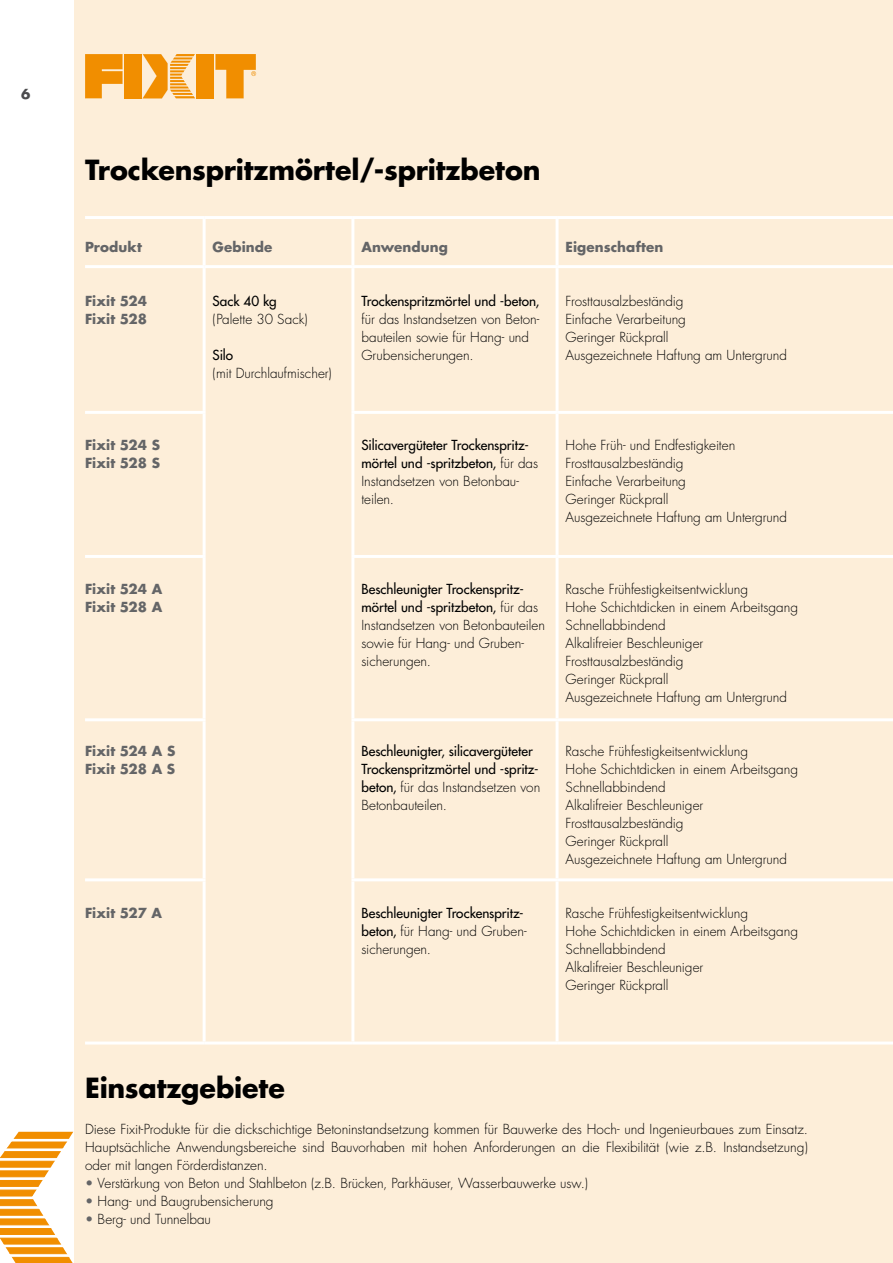
<style>
.page{position:relative;width:893px;height:1263px;background:#fff}
.page>*{position:absolute;margin:0;border:0;box-sizing:border-box;transform-origin:0 0}
.t1{font:700 27px "Futura";letter-spacing:-.005em;color:#000}
.t2{font:300 13.5px/18px "Futura";letter-spacing:-.005em;color:#000}
.t3{font:13.5px/18px "Futura";color:#000}
.t4{font:700 13.5px/18px "Futura";letter-spacing:.005em;color:#646567}
.t5{font:700 13.5px "Futura";color:#4b4b4d}
.s1{font-weight:300}
.s2{font-weight:400}
.s3{color:#646567}
</style>
<div class="page">
<svg style="left:0;top:1132px;width:73px;height:131px"></svg>
<div style="left:74px;top:0;width:819px;height:1263px;background:#fdeed9"></div>
<svg style="left:85px;top:54px;width:171px;height:45px"></svg>
<hr style="left:85px;top:216px;width:119px;height:3px;background:#fff">
<hr style="left:204px;top:216px;width:149px;height:3px;background:#fff">
<hr style="left:203px;top:219px;width:3px;height:46px;background:#fff">
<hr style="left:353px;top:216px;width:204px;height:3px;background:#fff">
<hr style="left:351px;top:219px;width:3px;height:46px;background:#fff">
<hr style="left:557px;top:216px;width:336px;height:3px;background:#fff">
<hr style="left:556px;top:219px;width:3px;height:46px;background:#fff">
<hr style="left:85px;top:265px;width:119px;height:3px;background:#fff">
<hr style="left:204px;top:265px;width:149px;height:3px;background:#fff">
<hr style="left:203px;top:268px;width:3px;height:143px;background:#fff">
<hr style="left:353px;top:265px;width:204px;height:3px;background:#fff">
<hr style="left:351px;top:268px;width:3px;height:143px;background:#fff">
<hr style="left:557px;top:265px;width:336px;height:3px;background:#fff">
<hr style="left:556px;top:268px;width:3px;height:143px;background:#fff">
<hr style="left:85px;top:411px;width:121px;height:3px;background:#fff">
<hr style="left:203px;top:414px;width:3px;height:141px;background:#fff">
<hr style="left:351px;top:411px;width:206px;height:3px;background:#fff">
<hr style="left:351px;top:414px;width:3px;height:141px;background:#fff">
<hr style="left:557px;top:411px;width:336px;height:3px;background:#fff">
<hr style="left:556px;top:414px;width:3px;height:141px;background:#fff">
<hr style="left:85px;top:555px;width:121px;height:3px;background:#fff">
<hr style="left:203px;top:558px;width:3px;height:160px;background:#fff">
<hr style="left:351px;top:555px;width:206px;height:3px;background:#fff">
<hr style="left:351px;top:558px;width:3px;height:160px;background:#fff">
<hr style="left:557px;top:555px;width:336px;height:3px;background:#fff">
<hr style="left:556px;top:558px;width:3px;height:160px;background:#fff">
<hr style="left:85px;top:718px;width:121px;height:3px;background:#fff">
<hr style="left:203px;top:721px;width:3px;height:157px;background:#fff">
<hr style="left:351px;top:718px;width:206px;height:3px;background:#fff">
<hr style="left:351px;top:721px;width:3px;height:157px;background:#fff">
<hr style="left:557px;top:718px;width:336px;height:3px;background:#fff">
<hr style="left:556px;top:721px;width:3px;height:157px;background:#fff">
<hr style="left:85px;top:878px;width:121px;height:3px;background:#fff">
<hr style="left:203px;top:881px;width:3px;height:160px;background:#fff">
<hr style="left:351px;top:878px;width:206px;height:3px;background:#fff">
<hr style="left:351px;top:881px;width:3px;height:160px;background:#fff">
<hr style="left:557px;top:878px;width:336px;height:3px;background:#fff">
<hr style="left:556px;top:881px;width:3px;height:160px;background:#fff">
<hr style="left:85px;top:1041px;width:119px;height:3px;background:#fff">
<hr style="left:204px;top:1041px;width:149px;height:3px;background:#fff">
<hr style="left:353px;top:1041px;width:204px;height:3px;background:#fff">
<hr style="left:557px;top:1041px;width:336px;height:3px;background:#fff">
<p class="t5" style="left:21px;top:85px;width:11px">6</p>
<h1 class="t1" style="left:85px;top:152px;width:457px">Trockenspritzmörtel/-spritzbeton</h1>
<p class="t4" style="left:85px;top:238px;width:58px">Produkt</p>
<p class="t4" style="left:213px;top:238px;width:61px">Gebinde</p>
<p class="t4" style="left:361px;top:238px;width:88px">Anwendung</p>
<p class="t4" style="left:566px;top:238px;width:99px">Eigenschaften</p>
<p class="t4" style="left:85px;top:292px;width:64px">Fixit 524<br>Fixit 528</p>
<p class="t3" style="left:213px;top:292px;width:65px">Sack 40 kg</p>
<p class="t3" style="left:361px;top:292px;width:180px">Trockenspritzmörtel und -beton,</p>
<p class="t2" style="left:361px;top:310px;width:180px">für das Instandsetzen von Beton&shy;bauteilen sowie für Hang- und<br>Grubensicherungen.</p>
<p class="t2" style="left:566px;top:292px;width:223px">Frosttausalzbeständig<br>Einfache Verarbeitung<br>Geringer Rückprall<br>Ausgezeichnete Haftung am Untergrund</p>
<p class="t2" style="left:213px;top:310px;width:97px">(Palette 30 Sack)</p>
<p class="t3" style="left:213px;top:346px;width:22px">Silo</p>
<p class="t2" style="left:213px;top:364px;width:121px">(mit Durchlaufmischer)</p>
<p class="t4" style="left:85px;top:436px;width:77px">Fixit 524 S<br>Fixit 528 S</p>
<p class="t3" style="left:361px;top:436px;width:178px">Silicavergüteter Trockenspritz&shy;mörtel und -spritzbeton, <span class="s1">für das<br>Instandsetzen von Betonbau&shy;teilen.</span></p>
<p class="t2" style="left:566px;top:436px;width:223px">Hohe Früh- und Endfestigkeiten<br>Frosttausalzbeständig<br>Einfache Verarbeitung<br>Geringer Rückprall<br>Ausgezeichnete Haftung am Untergrund</p>
<p class="t4" style="left:85px;top:580px;width:79px">Fixit 524 A<br>Fixit 528 A</p>
<p class="t2" style="left:361px;top:580px;width:185px"><span class="s2">Beschleunigter Trockenspritz&shy;mörtel und -spritzbeton,</span> für das<br>Instandsetzen von Betonbauteilen sowie für Hang- und Gruben&shy;sicherungen.</p>
<p class="t2" style="left:566px;top:580px;width:234px">Rasche Frühfestigkeitsentwicklung<br>Hohe Schichtdicken in einem Arbeitsgang<br>Schnellabbindend<br>Alkalifreier Beschleuniger<br>Frosttausalzbeständig<br>Geringer Rückprall<br>Ausgezeichnete Haftung am Untergrund</p>
<p class="t4" style="left:85px;top:742px;width:92px">Fixit 524 A S<br>Fixit 528 A S</p>
<p class="t3" style="left:361px;top:742px;width:180px">Beschleunigter, silicavergüteter<br>Trockenspritzmörtel und -spritz&shy;beton, <span class="s1">für das Instandsetzen von<br>Betonbauteilen.</span></p>
<p class="t2" style="left:566px;top:742px;width:234px">Rasche Frühfestigkeitsentwicklung<br>Hohe Schichtdicken in einem Arbeitsgang<br>Schnellabbindend<br>Alkalifreier Beschleuniger<br>Frosttausalzbeständig<br>Geringer Rückprall<br>Ausgezeichnete Haftung am Untergrund</p>
<p class="t4" style="left:85px;top:904px;width:79px">Fixit 527 A</p>
<p class="t3" style="left:361px;top:904px;width:167px">Beschleunigter Trockenspritz&shy;beton, <span class="s1">für Hang- und Gruben&shy;sicherungen.</span></p>
<p class="t2" style="left:566px;top:904px;width:234px">Rasche Frühfestigkeitsentwicklung<br>Hohe Schichtdicken in einem Arbeitsgang<br>Schnellabbindend<br>Alkalifreier Beschleuniger<br>Geringer Rückprall</p>
<h1 class="t1" style="left:85px;top:1070px;width:201px">Einsatzgebiete</h1>
<p class="t2" style="left:85px;top:1120px;width:724px;text-align:justify">Diese Fixit-Produkte für die dickschichtige Betoninstandsetzung kommen für Bauwerke des Hoch- und Ingenieurbaues zum Einsatz.<br>Hauptsächliche Anwendungsbereiche sind Bauvorhaben mit hohen Anforderungen an die Flexibilität (wie z.B. Instandsetzung) oder mit langen Förderdistanzen.</p>
<p class="t2" style="left:85px;top:1174px;width:504px"><span class="s3">•</span> Verstärkung von Beton und Stahlbeton (z.B. Brücken, Parkhäuser, Wasserbauwerke usw.)</p>
<p class="t2" style="left:85px;top:1192px;width:190px"><span class="s3">•</span> Hang- und Baugrubensicherung</p>
<p class="t2" style="left:85px;top:1210px;width:127px"><span class="s3">•</span> Berg- und Tunnelbau</p>
</div>
